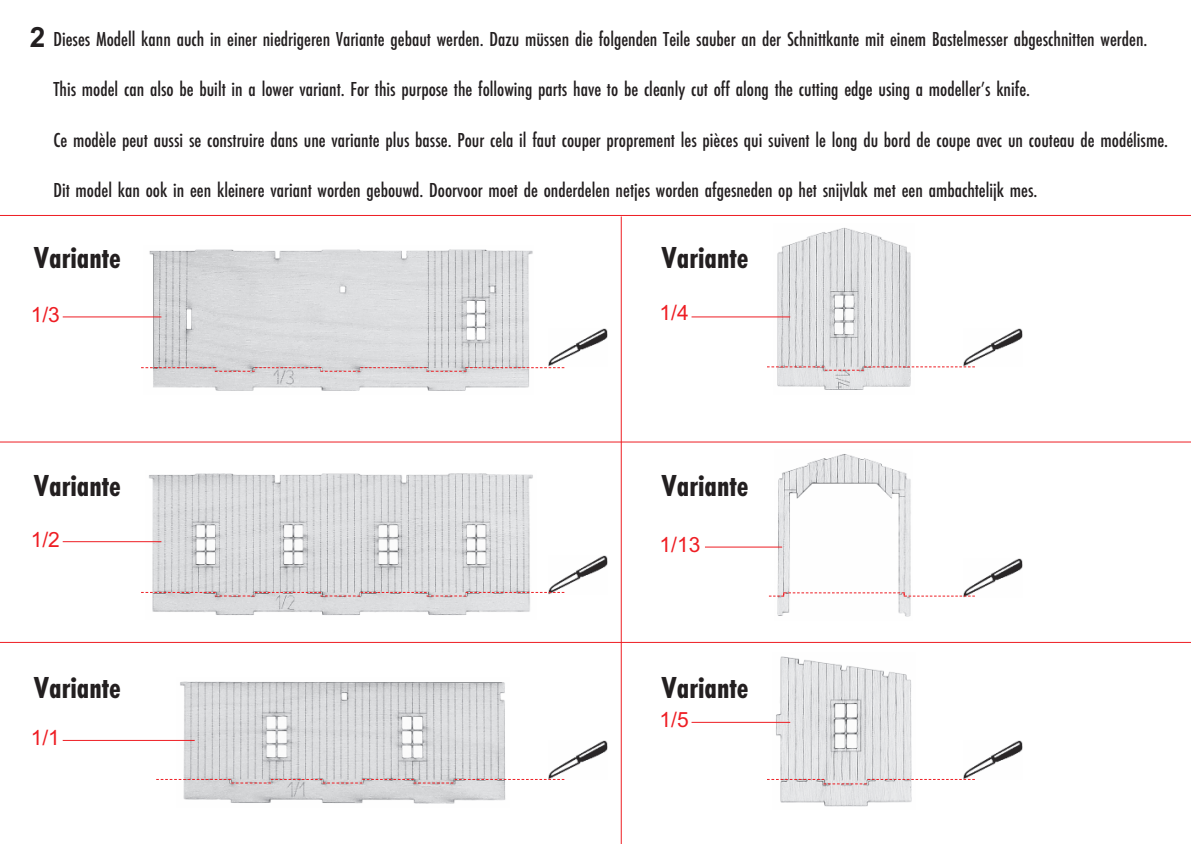
<style>
.page{position:relative;width:1191px;height:844px;background:#fff}
.page>*{position:absolute;margin:0;border:0;box-sizing:border-box;transform-origin:0 0}
.t1{font:31.5px "Futura EF Bold Con";color:#231f20}
.t2{font:21px "Futura EF Medium Con";color:#231f20}
.t3{font:21px "Arial";color:#ee1d23}
.s1{font-family:"Arial";font-weight:700;font-size:28px}
</style>
<div class="page">
<hr style="left:621px;top:216px;width:1px;height:627px;background:#ee1d23">
<hr style="left:0;top:215px;width:1191px;height:1px;background:#ee1d23">
<hr style="left:0;top:441px;width:1191px;height:1px;background:#ee1d23">
<hr style="left:0;top:641px;width:1191px;height:1px;background:#ee1d23">
<img style="left:143px;top:249px;width:390px;height:142px">
<img style="left:773px;top:227px;width:138px;height:163px">
<img style="left:145px;top:473px;width:388px;height:142px">
<img style="left:774px;top:454px;width:138px;height:163px">
<img style="left:176px;top:681px;width:330px;height:123px">
<img style="left:772px;top:656px;width:140px;height:151px">
<hr style="left:63px;top:316px;width:98px;height:1px;background:#ee1d23">
<svg style="left:141px;top:367px;width:423px;height:5px;background:#d8bfc1"></svg>
<img style="left:548px;top:555px;width:59px;height:38px">
<img style="left:548px;top:740px;width:59px;height:38px">
<img style="left:548px;top:328px;width:59px;height:39px">
<img style="left:963px;top:328px;width:59px;height:38px">
<img style="left:963px;top:558px;width:59px;height:39px">
<img style="left:963px;top:740px;width:59px;height:38px">
<hr style="left:63px;top:541px;width:98px;height:1px;background:#ee1d23">
<svg style="left:141px;top:592px;width:423px;height:4px;background:#d5bcbe"></svg>
<hr style="left:63px;top:739px;width:132px;height:1px;background:#ee1d23">
<svg style="left:156px;top:778px;width:408px;height:5px"></svg>
<hr style="left:691px;top:316px;width:99px;height:1px;background:#ee1d23">
<svg style="left:769px;top:592px;width:206px;height:4px"></svg>
<hr style="left:705px;top:546px;width:77px;height:1px;background:#ee1d23">
<svg style="left:767px;top:778px;width:208px;height:6px"></svg>
<hr style="left:691px;top:721px;width:99px;height:1px;background:#ee1d23">
<svg style="left:767px;top:366px;width:208px;height:4px"></svg>
<p class="t2" style="left:30px;top:30px;width:1119px"><span class="s1">2</span> Dieses Modell kann auch in einer niedrigeren Variante gebaut werden. Dazu müssen die folgenden Teile sauber an der Schnittkante mit einem Bastelmesser abgeschnitten werden.</p>
<p class="t2" style="left:53px;top:81px;width:978px">This model can also be built in a lower variant. For this purpose the following parts have to be cleanly cut off along the cutting edge using a modeller’s knife.</p>
<p class="t2" style="left:53px;top:131px;width:1116px">Ce modèle peut aussi se construire dans une variante plus basse. Pour cela il faut couper proprement les pièces qui suivent le long du bord de coupe avec un couteau de modélisme.</p>
<p class="t2" style="left:53px;top:182px;width:985px">Dit model kan ook in een kleinere variant worden gebouwd. Doorvoor moet de onderdelen netjes worden afgesneden op het snijvlak met een ambachtelijk mes.</p>
<h1 class="t1" style="left:34px;top:246px;width:88px">Variante</h1>
<h1 class="t1" style="left:661px;top:246px;width:88px">Variante</h1>
<p class="t3" style="left:31px;top:302px;width:31px">1/3</p>
<p class="t3" style="left:659px;top:300px;width:31px">1/4</p>
<h1 class="t1" style="left:34px;top:473px;width:88px">Variante</h1>
<h1 class="t1" style="left:661px;top:473px;width:88px">Variante</h1>
<p class="t3" style="left:31px;top:527px;width:31px">1/2</p>
<p class="t3" style="left:659px;top:532px;width:42px">1/13</p>
<h1 class="t1" style="left:34px;top:675px;width:88px">Variante</h1>
<h1 class="t1" style="left:661px;top:675px;width:88px">Variante</h1>
<p class="t3" style="left:31px;top:725px;width:31px">1/1</p>
<p class="t3" style="left:659px;top:707px;width:31px">1/5</p>
</div>
